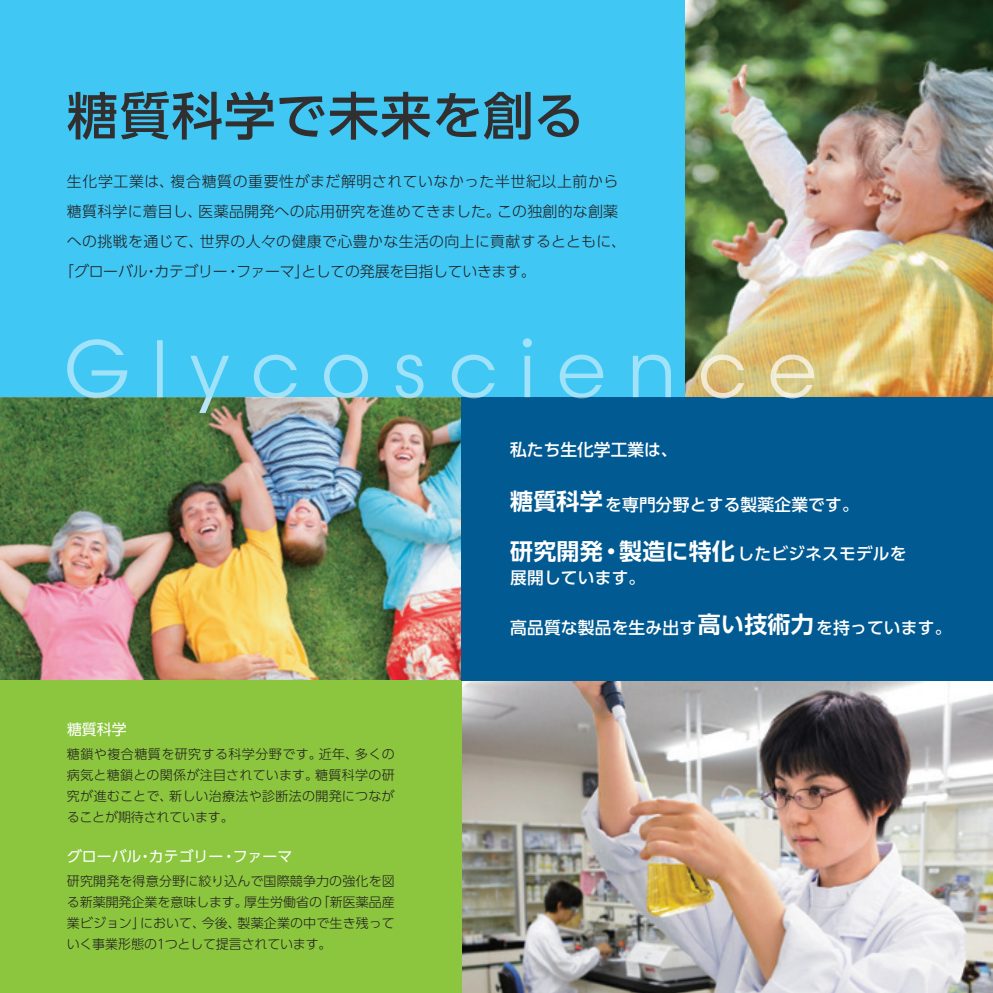
<style>
.page{position:relative;width:993px;height:993px;background:#fff}
.page>*{position:absolute;margin:0;border:0;box-sizing:border-box;transform-origin:0 0}
.t1{font:500 50.93px "UD Shin Go Pro";letter-spacing:.03em;color:#312f30}
.t2{font:700 22.93px "UD Shin Go Pro De";letter-spacing:.01em;color:#fff}
.t3{font:500 16.8px "UD Shin Go Pro";letter-spacing:.01em;color:#fff}
.t4{font:300 14.88px "UD Shin Go Pro";letter-spacing:.02em;color:#231f20}
.t5{font:300 14.88px "UD Shin Go Pro";letter-spacing:.04em;color:#231f20}
.t6{font:300 14.88px "UD Shin Go Pro";letter-spacing:-.02em;color:#231f20}
.t7{font:14.88px "UD Shin Go Pro";color:#fff}
.t8{font:300 12.95px/21px "UD Shin Go Pro";letter-spacing:.005em;color:#231f20;text-align:justify}
.s1{font-family:"UD Shin Go Pro De";font-weight:700;font-size:22.93px}
.s2{font-family:"UD Shin Go Pro";font-weight:500;font-size:16.8px}
</style>
<div class="page">
<div style="left:0;top:0;width:694px;height:397px;background:#40c7f4"></div>
<img style="left:685px;top:0;width:307px;height:397px">
<img style="left:0;top:397px;width:461px;height:283px">
<img style="left:461px;top:680px;width:531px;height:312px">
<div style="left:0;top:680px;width:461px;height:312px;background:#8bc63e"></div>
<div style="left:461px;top:397px;width:531px;height:283px;background:#015a92"></div>
<svg style="left:67px;top:339px;width:747px;height:59px"></svg>
<svg style="left:522px;top:338px;width:9px;height:9px"></svg>
<svg style="left:700px;top:354px;width:43px;height:44px;background:#d8c793"></svg>
<svg style="left:770px;top:354px;width:44px;height:44px;background:#ddd09d"></svg>
<svg style="left:190px;top:355px;width:39px;height:58px"></svg>
<p class="t1" style="left:67px;top:74px;width:519px">糖質科学で未来を創る</p>
<p class="t5" style="left:67px;top:170px;width:552px">生化学工業は、複合糖質の重要性がまだ解明されていなかった半世紀以上前から</p>
<p class="t4" style="left:67px;top:199px;width:552px">糖質科学に着目し、医薬品開発への応用研究を進めてきました。この独創的な創薬</p>
<p class="t4" style="left:67px;top:229px;width:560px">への挑戦を通じて、世界の人々の健康で心豊かな生活の向上に貢献するとともに、</p>
<p class="t6" style="left:59px;top:259px;width:478px">「グローバル・カテゴリー・ファーマ」としての発展を目指していきます。</p>
<p class="t7" style="left:67px;top:717px;width:61px">糖質科学</p>
<p class="t8" style="left:67px;top:742px;width:329px">糖鎖や複合糖質を研究する科学分野です。近年、多くの病気と糖鎖との関係が注目されています。糖質科学の研究が進むことで、新しい治療法や診断法の開発につながることが期待されています。</p>
<p class="t7" style="left:67px;top:844px;width:227px">グローバル・カテゴリー・ファーマ</p>
<p class="t8" style="left:67px;top:869px;width:329px">研究開発を得意分野に絞り込んで国際競争力の強化を図る新薬開発企業を意味します。厚生労働省の「新医薬品産業ビジョン」において、今後、製薬企業の中で生き残っていく事業形態の1つとして提言されています。</p>
<p class="t3" style="left:510px;top:436px;width:169px">私たち生化学工業は、</p>
<p class="t3" style="left:510px;top:491px;width:350px"><span class="s1">糖質科学</span>を専門分野とする製薬企業です。</p>
<p class="t2" style="left:510px;top:532px;width:398px">研究開発・製造に特化<span class="s2">したビジネスモデルを</span></p>
<p class="t3" style="left:510px;top:564px;width:137px">展開しています。</p>
<p class="t3" style="left:510px;top:614px;width:442px">高品質な製品を生み出す<span class="s1">高い技術力</span>を持っています。</p>
</div>
